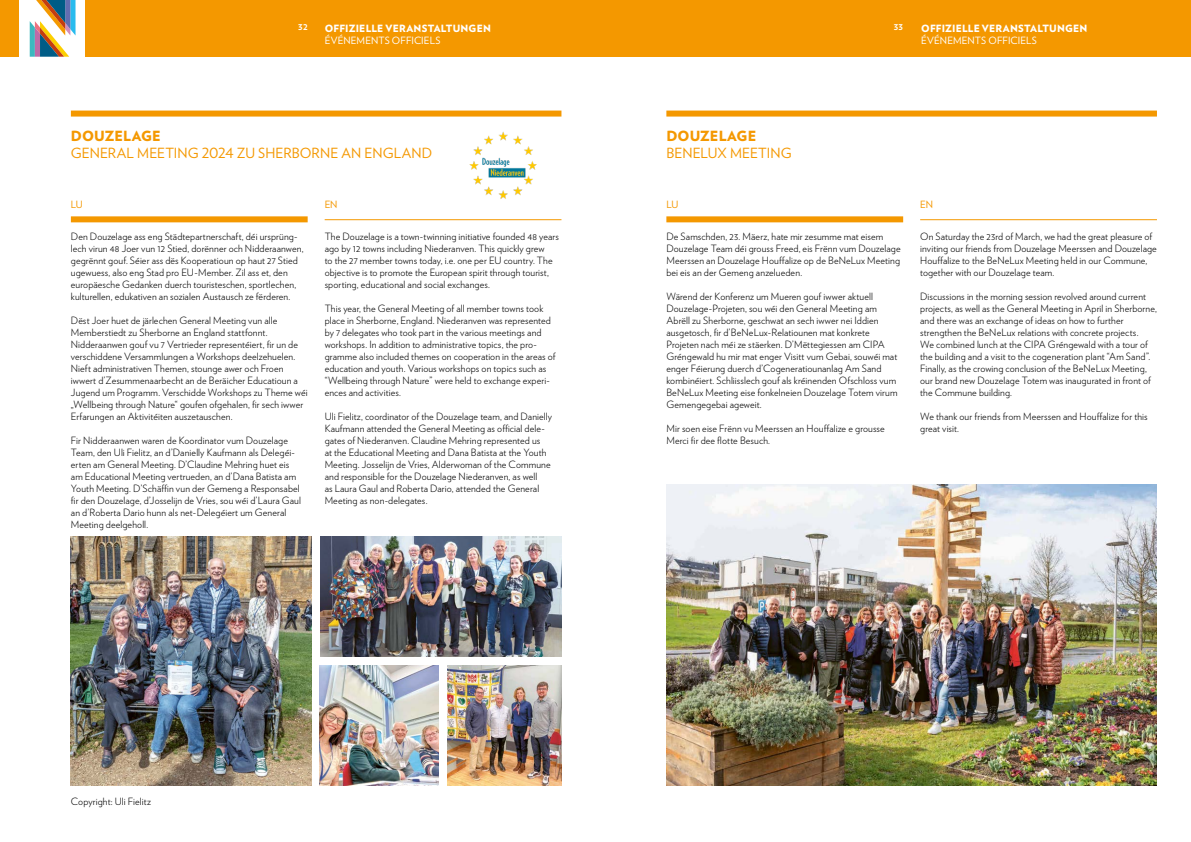
<style>
.page{position:relative;width:1191px;height:842px;background:#fff}
.page>*{position:absolute;margin:0;border:0;box-sizing:border-box;transform-origin:0 0}
.t1{font:14px "Verlag";letter-spacing:.01em;color:#f49800}
.t2{font:900 14px "Verlag";letter-spacing:.005em;color:#f49800}
.t3{font:300 10px/12px "Verlag";letter-spacing:.01em;color:#000}
.t4{font:900 10px "Verlag";letter-spacing:.02em;color:#fff}
.t5{font:10px "Verlag";letter-spacing:.01em;color:#fff}
.t6{font:10px "Verlag";letter-spacing:-.025em;color:#f49800}
.t7{font:700 10px "Verlag";color:#fff}
</style>
<div class="page">
<div style="left:85px;top:0;width:1106px;height:57px;background:#f49800"></div>
<svg style="left:29px;top:0;width:46px;height:57px"></svg>
<div style="left:0;top:0;width:19px;height:57px;background:#f49800"></div>
<div style="left:71px;top:111px;width:490px;height:6px;background:#f49800"></div>
<div style="left:666px;top:111px;width:491px;height:6px;background:#f49800"></div>
<div style="left:71px;top:216px;width:237px;height:6px;background:#f49800"></div>
<div style="left:666px;top:216px;width:237px;height:6px;background:#f49800"></div>
<hr style="left:325px;top:219px;width:236px;height:1px;background:#f49800">
<img style="left:469px;top:131px;width:68px;height:68px">
<img style="left:71px;top:536px;width:241px;height:249px">
<img style="left:320px;top:665px;width:119px;height:120px">
<img style="left:320px;top:536px;width:241px;height:120px">
<img style="left:447px;top:665px;width:114px;height:120px">
<img style="left:666px;top:485px;width:491px;height:300px">
<hr style="left:920px;top:219px;width:237px;height:1px;background:#f49800">
<p class="t7" style="left:298px;top:18px;width:11px">32</p>
<p class="t7" style="left:893px;top:18px;width:11px">33</p>
<p class="t4" style="left:325px;top:20px;width:168px">OFFIZIELLE VERANSTALTUNGEN</p>
<p class="t5" style="left:325px;top:33px;width:117px">ÉVÉNEMENTS OFFICIELS</p>
<p class="t4" style="left:921px;top:20px;width:168px">OFFIZIELLE VERANSTALTUNGEN</p>
<p class="t5" style="left:921px;top:33px;width:117px">ÉVÉNEMENTS OFFICIELS</p>
<h1 class="t2" style="left:71px;top:125px;width:91px">DOUZELAGE</h1>
<h1 class="t1" style="left:71px;top:143px;width:363px">GENERAL MEETING 2024 ZU SHERBORNE AN ENGLAND</h1>
<p class="t6" style="left:71px;top:197px;width:13px">LU</p>
<p class="t3" style="left:71px;top:230px;width:234px">Den Douzelage ass eng Städtepartnerschaft, déi ursprüng&shy;lech virun 48 Joer vun 12 Stied, dorënner och Nidderaanwen, gegrënnt gouf. Séier ass dës Kooperatioun op haut 27 Stied ugewuess, also eng Stad pro EU-Member. Zil ass et, den europäesche Gedanken duerch touristeschen, sportlechen, kulturellen, edukativen an sozialen Austausch ze fërderen.</p>
<p class="t3" style="left:71px;top:314px;width:238px">Dëst Joer huet de järlechen General Meeting vun alle Memberstiedt zu Sherborne an England stattfonnt.<br>Nidderaanwen gouf vu 7 Vertrieder representéiert, fir un de verschiddene Versammlungen a Workshops deelzehuelen.<br>Nieft administrativen Themen, stounge awer och Froen iwwert d’Zesummenaarbecht an de Beräicher Educatioun a Jugend um Programm. Verschidde Workshops zu Theme wéi „Wellbeing through Nature“ goufen ofgehalen, fir sech iwwer Erfarungen an Aktivitéiten auszetauschen.</p>
<p class="t3" style="left:71px;top:434px;width:232px">Fir Nidderaanwen waren de Koordinator vum Douzelage Team, den Uli Fielitz, an d’Danielly Kaufmann als Delegéi&shy;erten am General Meeting. D’Claudine Mehring huet eis am Educational Meeting vertrueden, an d’Dana Batista am Youth Meeting. D’Schäffin vun der Gemeng a Responsabel fir den Douzelage, d’Josselijn de Vries, sou wéi d’Laura Gaul an d’Roberta Dario hunn als net-Delegéiert um General Meeting deelgeholl.</p>
<p class="t6" style="left:325px;top:197px;width:14px">EN</p>
<p class="t3" style="left:325px;top:230px;width:236px">The Douzelage is a town-twinning initiative founded 48 years ago by 12 towns including Niederanven. This quickly grew<br>to the 27 member towns today, i.e. one per EU country. The objective is to promote the European spirit through tourist, sporting, educational and social exchanges.</p>
<p class="t3" style="left:325px;top:302px;width:232px">This year, the General Meeting of all member towns took place in Sherborne, England. Niederanven was represented by 7 delegates who took part in the various meetings and workshops. In addition to administrative topics, the pro&shy;gramme also included themes on cooperation in the areas of education and youth. Various workshops on topics such as “Wellbeing through Nature” were held to exchange experi&shy;ences and activities.</p>
<p class="t3" style="left:325px;top:410px;width:229px">Uli Fielitz, coordinator of the Douzelage team, and Danielly Kaufmann attended the General Meeting as official dele&shy;gates of Niederanven. Claudine Mehring represented us<br>at the Educational Meeting and Dana Batista at the Youth Meeting. Josselijn de Vries, Alderwoman of the Commune and responsible for the Douzelage Niederanven, as well<br>as Laura Gaul and Roberta Dario, attended the General Meeting as non-delegates.</p>
<h1 class="t2" style="left:666px;top:125px;width:91px">DOUZELAGE</h1>
<h1 class="t1" style="left:666px;top:143px;width:127px">BENELUX MEETING</h1>
<p class="t6" style="left:666px;top:197px;width:13px">LU</p>
<p class="t3" style="left:666px;top:230px;width:236px">De Samschden, 23. Mäerz, hate mir zesumme mat eisem Douzelage Team déi grouss Freed, eis Frënn vum Douzelage Meerssen an Douzelage Houffalize op de BeNeLux Meeting bei eis an der Gemeng anzelueden.</p>
<p class="t3" style="left:666px;top:290px;width:233px">Wärend der Konferenz um Mueren gouf iwwer aktuell Douzelage-Projeten, sou wéi den General Meeting am Abrëll zu Sherborne, geschwat an sech iwwer nei Iddien ausgetosch, fir d’BeNeLux-Relatiounen mat konkrete Projeten nach méi ze stäerken. D’Mëttegiessen am CIPA Gréngewald hu mir mat enger Visitt vum Gebai, souwéi mat enger Féierung duerch d’Cogeneratiounanlag Am Sand kombinéiert. Schliisslech gouf als kréinenden Ofschloss vum BeNeLux Meeting eise fonkelneien Douzelage Totem virum Gemengegebai ageweit.</p>
<p class="t3" style="left:666px;top:422px;width:220px">Mir soen eise Frënn vu Meerssen an Houffalize e grousse<br>Merci fir dee flotte Besuch.</p>
<p class="t6" style="left:920px;top:197px;width:14px">EN</p>
<p class="t3" style="left:920px;top:230px;width:238px">On Saturday the 23rd of March, we had the great pleasure of inviting our friends from Douzelage Meerssen and Douzelage Houffalize to the BeNeLux Meeting held in our Commune, together with our Douzelage team.</p>
<p class="t3" style="left:920px;top:290px;width:238px">Discussions in the morning session revolved around current projects, as well as the General Meeting in April in Sherborne, and there was an exchange of ideas on how to further strengthen the BeNeLux relations with concrete projects.<br>We combined lunch at the CIPA Gréngewald with a tour of the building and a visit to the cogeneration plant “Am Sand”.<br>Finally, as the crowing conclusion of the BeNeLux Meeting, our brand new Douzelage Totem was inaugurated in front of the Commune building.</p>
<p class="t3" style="left:920px;top:410px;width:229px">We thank our friends from Meerssen and Houffalize for this great visit.</p>
<p class="t3" style="left:71px;top:795px;width:82px">Copyright: Uli Fielitz</p>
</div>
